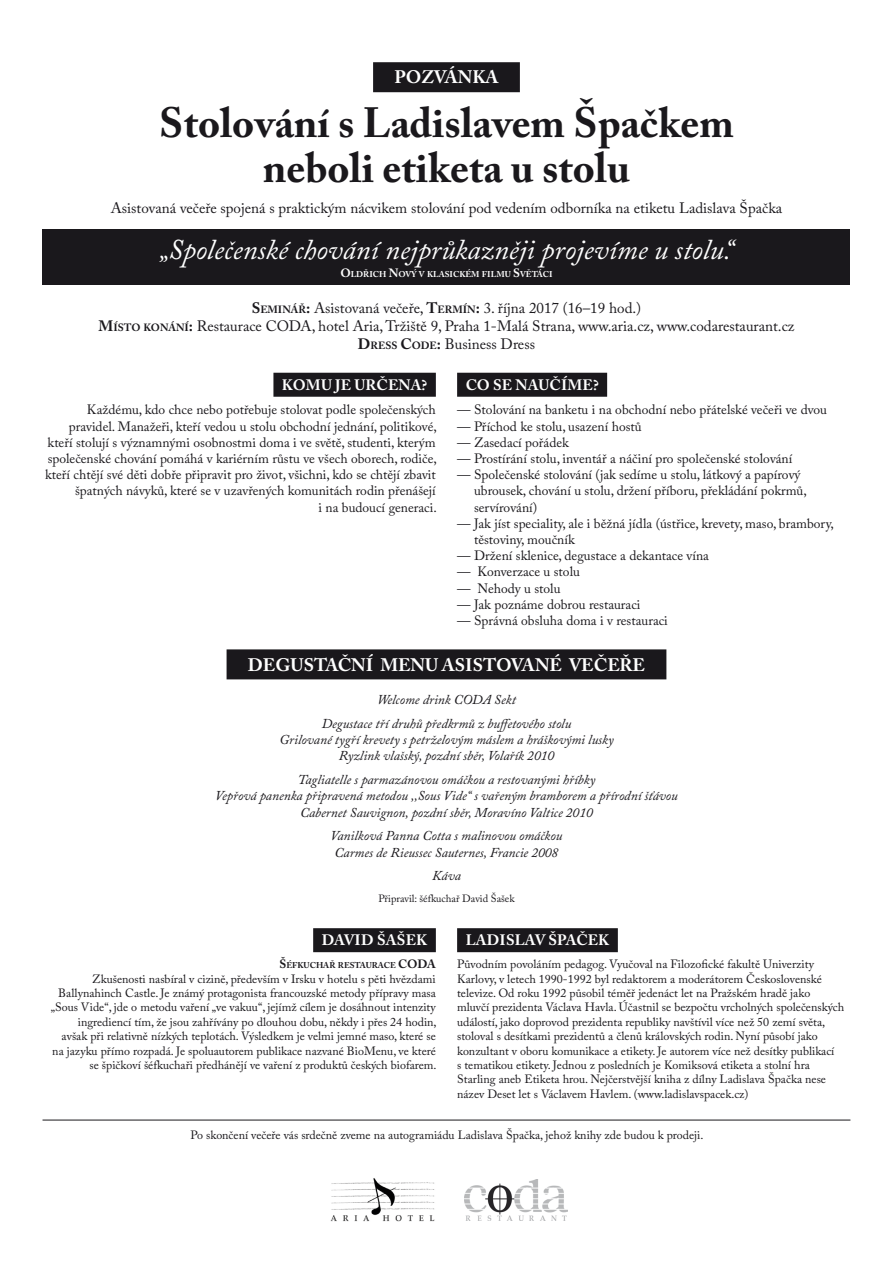
<style>
.page{position:relative;width:893px;height:1263px;background:#fff}
.page>*{position:absolute;margin:0;border:0;box-sizing:border-box;transform-origin:0 0}
.t1{font:700 42px/45px "Adobe Caslon Pro";color:#1a181c;text-align:center}
.t2{font:italic 28.5px "Adobe Caslon Pro";color:#fff}
.t3{font:700 18px "Adobe Caslon Pro";color:#fff}
.t4{font:15px "Adobe Caslon Pro";color:#1a181c}
.t5{font:700 15px "Adobe Caslon Pro";letter-spacing:.015em;color:#fff}
.t6{font:13.5px/16.2px "Adobe Caslon Pro";color:#1a181c}
.t7{font:italic 13.5px "Adobe Caslon Pro";color:#1a181c}
.t8{font:12px/14.4px "Adobe Caslon Pro";color:#1a181c;text-align:right}
.t9{font:10.5px "Adobe Caslon Pro";color:#1a181c}
.t10{font:700 8.4px "Adobe Caslon Pro";color:#fff}
.t11{font:700 8.4px "Adobe Caslon Pro";letter-spacing:-.01em;color:#1a181c}
.s1{font-size:12px}
.s2{font-weight:700}
.s3{font-weight:700;font-size:10.5px}
</style>
<div class="page">
<div style="left:373px;top:62px;width:147px;height:30px;background:#1a181c"></div>
<div style="left:273px;top:373px;width:163px;height:24px;background:#1a181c"></div>
<div style="left:457px;top:373px;width:150px;height:24px;background:#1a181c"></div>
<div style="left:43px;top:230px;width:807px;height:55px;background:#1a181c"></div>
<div style="left:227px;top:649px;width:439px;height:30px;background:#1a181c"></div>
<div style="left:313px;top:928px;width:123px;height:24px;background:#1a181c"></div>
<div style="left:457px;top:928px;width:161px;height:24px;background:#1a181c"></div>
<hr style="left:43px;top:1120px;width:807px;height:1px;background:#1a181c">
<img style="left:330px;top:1178px;width:105px;height:44px">
<img style="left:464px;top:1179px;width:103px;height:42px">
<p class="t3" style="left:394px;top:67px;width:106px">POZVÁNKA</p>
<p class="t1" style="left:159px;top:100px;width:576px">Stolování s Ladislavem Špačkem neboli etiketa u stolu</p>
<p class="t4" style="left:111px;top:199px;width:673px">Asistovaná večeře spojená s praktickým nácvikem stolování pod vedením odborníka na etiketu Ladislava Špačka</p>
<p class="t2" style="left:159px;top:232px;width:576px">„Společenské chování nejprůkazněji projevíme u stolu.“</p>
<p class="t10" style="left:340px;top:269px;width:214px"><span class="s1">O</span>LDŘICH <span class="s1">N</span>OVÝ V KLASICKÉM FILMU <span class="s1">S</span>VĚTÁCI</p>
<p class="t4" style="left:252px;top:299px;width:391px"><span class="s2">S</span><span class="s3">EMINÁŘ</span><span class="s2">:</span> Asistovaná večeře, <span class="s2">T</span><span class="s3">ERMÍN</span><span class="s2">:</span> 3. října 2017 (16–19 hod.)</p>
<p class="t4" style="left:99px;top:317px;width:697px"><span class="s2">M</span><span class="s3">ÍSTO KONÁNÍ</span><span class="s2">:</span> Restaurace CODA, hotel Aria, Tržiště 9, Praha 1-Malá Strana, www.aria.cz, www.codarestaurant.cz</p>
<p class="t4" style="left:358px;top:335px;width:179px"><span class="s2">D</span><span class="s3">RESS</span> <span class="s2">C</span><span class="s3">ODE</span><span class="s2">:</span> Business Dress</p>
<p class="t5" style="left:282px;top:376px;width:147px">KOMU JE URČENA?</p>
<p class="t6" style="left:45px;top:402px;width:393px;text-align:right">Každému, kdo chce nebo potřebuje stolovat podle společenských pravidel. Manažeři, kteří vedou u stolu obchodní jednání, politikové, kteří stolují s významnými osobnostmi doma i ve světě, studenti, kterým společenské chování pomáhá v kariérním růstu ve všech oborech, rodiče, kteří chtějí své děti dobře připravit pro život, všichni, kdo se chtějí zbavit špatných návyků, které se v uzavřených komunitách rodin přenášejí<br>i na budoucí generaci.</p>
<p class="t5" style="left:466px;top:376px;width:135px">CO SE NAUČÍME?</p>
<p class="t6" style="left:457px;top:402px;width:371px">— Stolování na banketu i na obchodní nebo přátelské večeři ve dvou</p>
<p class="t6" style="left:457px;top:418px;width:186px">— Příchod ke stolu, usazení hostů</p>
<p class="t6" style="left:457px;top:434px;width:113px">— Zasedací pořádek</p>
<p class="t6" style="left:457px;top:450px;width:337px">— Prostírání stolu, inventář a náčiní pro společenské stolování</p>
<p class="t6" style="left:474px;top:466px;width:334px;text-indent:-17px">— Společenské stolování (jak sedíme u stolu, látkový a papírový ubrousek, chování u stolu, držení příboru, překládání pokrmů, servírování)</p>
<p class="t6" style="left:474px;top:515px;width:361px;text-indent:-17px">— Jak jíst speciality, ale i běžná jídla (ústřice, krevety, maso, brambory, těstoviny, moučník</p>
<p class="t6" style="left:457px;top:547px;width:253px">— Držení sklenice, degustace a dekantace vína</p>
<p class="t6" style="left:457px;top:564px;width:124px">— Konverzace u stolu</p>
<p class="t6" style="left:457px;top:580px;width:105px">— Nehody u stolu</p>
<p class="t6" style="left:457px;top:596px;width:185px">— Jak poznáme dobrou restauraci</p>
<p class="t6" style="left:457px;top:612px;width:212px">— Správná obsluha doma i v restauraci</p>
<p class="t3" style="left:248px;top:654px;width:399px">DEGUSTAČNÍ MENU ASISTOVANÉ VEČEŘE</p>
<p class="t7" style="left:377px;top:692px;width:140px">Welcome drink CODA Sekt</p>
<p class="t7" style="left:322px;top:715px;width:251px">Degustace tří druhů předkrmů z buffetového stolu</p>
<p class="t7" style="left:279px;top:732px;width:336px">Grilované tygří krevety s petrželovým máslem a hráškovými lusky</p>
<p class="t7" style="left:339px;top:748px;width:217px">Ryzlink vlašský, pozdní sběr, Volařík 2010</p>
<p class="t7" style="left:298px;top:772px;width:299px">Tagliatelle s parmazánovou omáčkou a restovanými hříbky</p>
<p class="t7" style="left:215px;top:788px;width:464px">Vepřová panenka připravená metodou ,,Sous Vide“ s vařeným bramborem a přírodní šťávou</p>
<p class="t7" style="left:300px;top:804px;width:294px">Cabernet Sauvignon, pozdní sběr, Moravíno Valtice 2010</p>
<p class="t7" style="left:331px;top:828px;width:233px">Vanilková Panna Cotta s malinovou omáčkou</p>
<p class="t7" style="left:335px;top:844px;width:225px">Carmes de Rieussec Sauternes, Francie 2008</p>
<p class="t7" style="left:432px;top:868px;width:30px">Káva</p>
<p class="t9" style="left:378px;top:892px;width:138px">Připravil: šéfkuchař David Šašek</p>
<p class="t5" style="left:322px;top:931px;width:107px">DAVID ŠAŠEK</p>
<p class="t11" style="left:280px;top:960px;width:158px"><span class="s1">Š</span>ÉFKUCHAŘ RESTAURACE <span class="s1">CODA</span></p>
<p class="t8" style="left:51px;top:971px;width:387px">Zkušenosti nasbíral v cizině, především v Irsku v hotelu s pěti hvězdami Ballynahinch Castle. Je známý protagonista francouzské metody přípravy masa „Sous Vide“, jde o metodu vaření „ve vakuu“, jejímž cílem je dosáhnout intenzity ingrediencí tím, že jsou zahřívány po dlouhou dobu, někdy i přes 24 hodin, avšak při relativně nízkých teplotách. Výsledkem je velmi jemné maso, které se na jazyku přímo rozpadá. Je spoluautorem publikace nazvané BioMenu, ve které se špičkoví šéfkuchaři předhánějí ve vaření z produktů českých biofarem.</p>
<p class="t5" style="left:466px;top:931px;width:145px">LADISLAV ŠPAČEK</p>
<p class="t8" style="left:457px;top:957px;width:389px;text-align:left">Původním povoláním pedagog. Vyučoval na Filozofické fakultě Univerzity Karlovy, v letech 1990-1992 byl redaktorem a moderátorem Československé televize. Od roku 1992 působil téměř jedenáct let na Pražském hradě jako mluvčí prezidenta Václava Havla. Účastnil se bezpočtu vrcholných společenských událostí, jako doprovod prezidenta republiky navštívil více než 50 zemí světa, stoloval s desítkami prezidentů a členů královských rodin. Nyní působí jako konzultant v oboru komunikace a etikety. Je autorem více než desítky publikací<br>s tematikou etikety. Jednou z posledních je Komiksová etiketa a stolní hra Starling aneb Etiketa hrou. Nejčerstvější kniha z dílny Ladislava Špačka nese název Deset let s Václavem Havlem. (www.ladislavspacek.cz)</p>
<p class="t8" style="left:190px;top:1127px;width:515px">Po skončení večeře vás srdečně zveme na autogramiádu Ladislava Špačka, jehož knihy zde budou k prodeji.</p>
</div>
